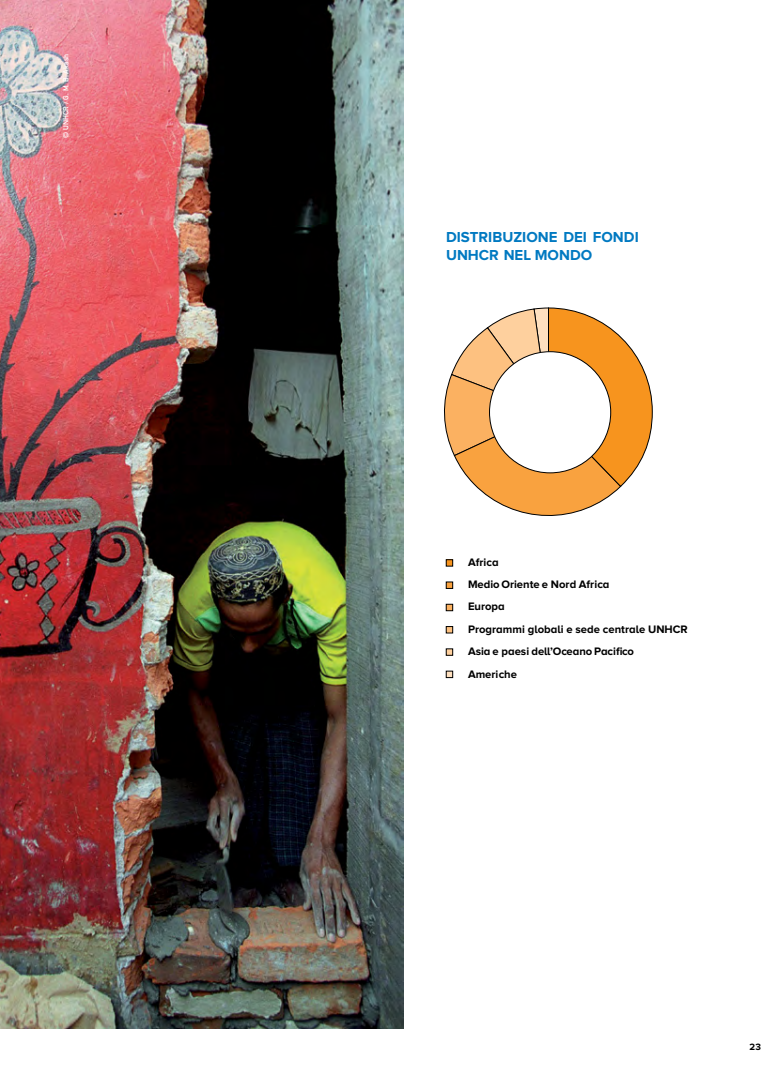
<style>
.page{position:relative;width:780px;height:1081px;background:#fff}
.page>*{position:absolute;margin:0;border:0;box-sizing:border-box;transform-origin:0 0}
.t1{font:700 15px/18px "Proxima Nova A";color:#0079c1}
.t2{font:700 11.25px/22.4px "Proxima Nova A";color:#000}
.t3{font:700 9.5px "Proxima Nova A";color:#000}
.t4{font:7.5px "DIN Mittelschrift";color:#fff}
</style>
<div class="page">
<img style="left:0;top:0;width:403px;height:1028px">
<div style="left:446px;top:559px;width:7px;height:7px;border:1px solid #000"></div>
<div style="left:446px;top:582px;width:7px;height:7px;border:1px solid #000"></div>
<div style="left:446px;top:604px;width:6px;height:7px;background:#fbb161"></div>
<div style="left:446px;top:604px;width:7px;height:7px;border:1px solid #000"></div>
<div style="left:446px;top:626px;width:6px;height:7px;background:#fdc180"></div>
<div style="left:446px;top:626px;width:7px;height:7px;border:1px solid #000"></div>
<div style="left:446px;top:648px;width:7px;height:7px;border:1px solid #000"></div>
<div style="left:446px;top:671px;width:7px;height:7px;border:1px solid #000"></div>
<svg style="left:444px;top:307px;width:209px;height:209px"></svg>
<div style="left:489px;top:352px;width:121px;height:121px;background:#fff;border-radius:50%"></div>
<p class="t4" style="left:61px;top:138px;width:85px;rotate:-90deg">© UNHCR / G. M. B. Akash</p>
<h1 class="t1" style="left:446px;top:228px;width:194px">DISTRIBUZIONE DEI FONDI<br>UNHCR NEL MONDO</h1>
<p class="t2" style="left:468px;top:550px;width:143px">Africa<br>Medio Oriente e Nord Africa<br>Europa</p>
<p class="t2" style="left:468px;top:640px;width:167px">Asia e paesi dell’Oceano Pacifico<br>Americhe</p>
<p class="t2" style="left:468px;top:617px;width:221px">Programmi globali e sede centrale UNHCR</p>
<p class="t3" style="left:749px;top:1041px;width:13px">23</p>
</div>
